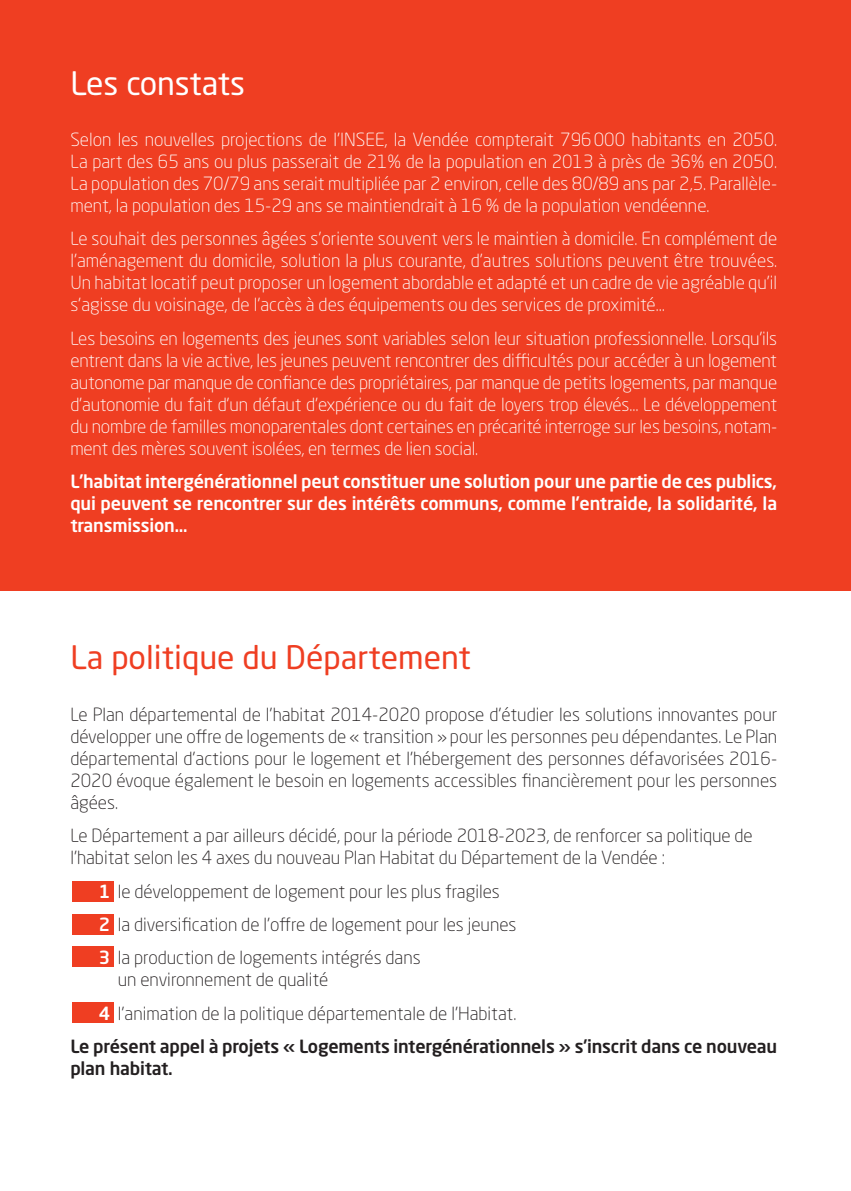
<style>
.page{position:relative;width:851px;height:1191px;background:#fff}
.page>*{position:absolute;margin:0;border:0;box-sizing:border-box;transform-origin:0 0}
.Heading_1{font:32px "Neo Sans Std";color:#ef3e22}
.Heading_1-2{font:32px "Neo Sans Std";color:#fff}
.Default{font:300 18px/22px "Neo Sans Std";color:#fff;text-align:justify}
.List_Paragraph{font:300 18px/22px "Neo Sans Std";color:#231f20}
.Default-2{font:500 18px/22px "Neo Sans Std";letter-spacing:-.01em;color:#fff;text-align:justify}
.t1{font:500 18px/22px "Neo Sans Std";letter-spacing:-.01em;color:#231f20}
.s1{font-weight:500;color:#fff}
</style>
<div class="page">
<div style="left:0;top:0;width:850px;height:590px;background:#ef3e22"></div>
<div style="left:72px;top:880px;width:42px;height:21px;background:#ef3e22"></div>
<div style="left:72px;top:913px;width:42px;height:21px;background:#ef3e22"></div>
<div style="left:72px;top:946px;width:42px;height:21px;background:#ef3e22"></div>
<div style="left:72px;top:1001px;width:42px;height:21px;background:#ef3e22"></div>
<p class="Heading_1-2" style="left:70px;top:64px;width:176px">Les constats</p>
<p class="Default" style="left:70px;top:128px;width:708px">Selon les nouvelles projections de l’INSEE, la Vendée compterait 796000 habitants en 2050.<br>La part des 65 ans ou plus passerait de 21% de la population en 2013 à près de 36% en 2050.<br>La population des 70/79 ans serait multipliée par 2 environ, celle des 80/89 ans par 2,5. Parallèle&shy;ment, la population des 15-29 ans se maintiendrait à 16 % de la population vendéenne.</p>
<p class="Default" style="left:70px;top:227px;width:708px">Le souhait des personnes âgées s’oriente souvent vers le maintien à domicile. En complément de l’aménagement du domicile, solution la plus courante, d’autres solutions peuvent être trouvées.<br>Un habitat locatif peut proposer un logement abordable et adapté et un cadre de vie agréable qu’il s’agisse du voisinage, de l’accès à des équipements ou des services de proximité…</p>
<p class="Default" style="left:70px;top:327px;width:708px">Les besoins en logements des jeunes sont variables selon leur situation professionnelle. Lorsqu’ils entrent dans la vie active, les jeunes peuvent rencontrer des difficultés pour accéder à un logement autonome par manque de confiance des propriétaires, par manque de petits logements, par manque d’autonomie du fait d’un défaut d’expérience ou du fait de loyers trop élevés… Le développement du nombre de familles monoparentales dont certaines en précarité interroge sur les besoins, notam&shy;ment des mères souvent isolées, en termes de lien social.</p>
<p class="Default-2" style="left:70px;top:470px;width:708px">L’habitat intergénérationnel peut constituer une solution pour une partie de ces publics, qui peuvent se rencontrer sur des intérêts communs, comme l’entraide, la solidarité, la transmission…</p>
<p class="Heading_1" style="left:70px;top:637px;width:402px">La politique du Département</p>
<p class="List_Paragraph" style="left:70px;top:703px;width:708px;text-align:justify">Le Plan départemental de l’habitat 2014-2020 propose d’étudier les solutions innovantes pour développer une offre de logements de « transition » pour les personnes peu dépendantes. Le Plan départemental d’actions pour le logement et l’hébergement des personnes défavorisées 2016- 2020 évoque également le besoin en logements accessibles financièrement pour les personnes âgées.</p>
<p class="List_Paragraph" style="left:70px;top:824px;width:684px">Le Département a par ailleurs décidé, pour la période 2018-2023, de renforcer sa politique de l’habitat selon les 4 axes du nouveau Plan Habitat du Département de la Vendée :</p>
<p class="List_Paragraph" style="left:99px;top:880px;width:402px"><span class="s1">1</span> le développement de logement pour les plus fragiles</p>
<p class="List_Paragraph" style="left:99px;top:913px;width:419px"><span class="s1">2</span> la diversification de l’offre de logement pour les jeunes</p>
<p class="List_Paragraph" style="left:118px;top:946px;width:304px;text-indent:-19px"><span class="s1">3</span> la production de logements intégrés dans un environnement de qualité</p>
<p class="List_Paragraph" style="left:99px;top:1002px;width:419px"><span class="s1">4</span> l’animation de la politique départementale de l’Habitat.</p>
<p class="t1" style="left:70px;top:1035px;width:708px">Le présent appel à projets « Logements intergénérationnels » s’inscrit dans ce nouveau plan habitat.</p>
</div>
